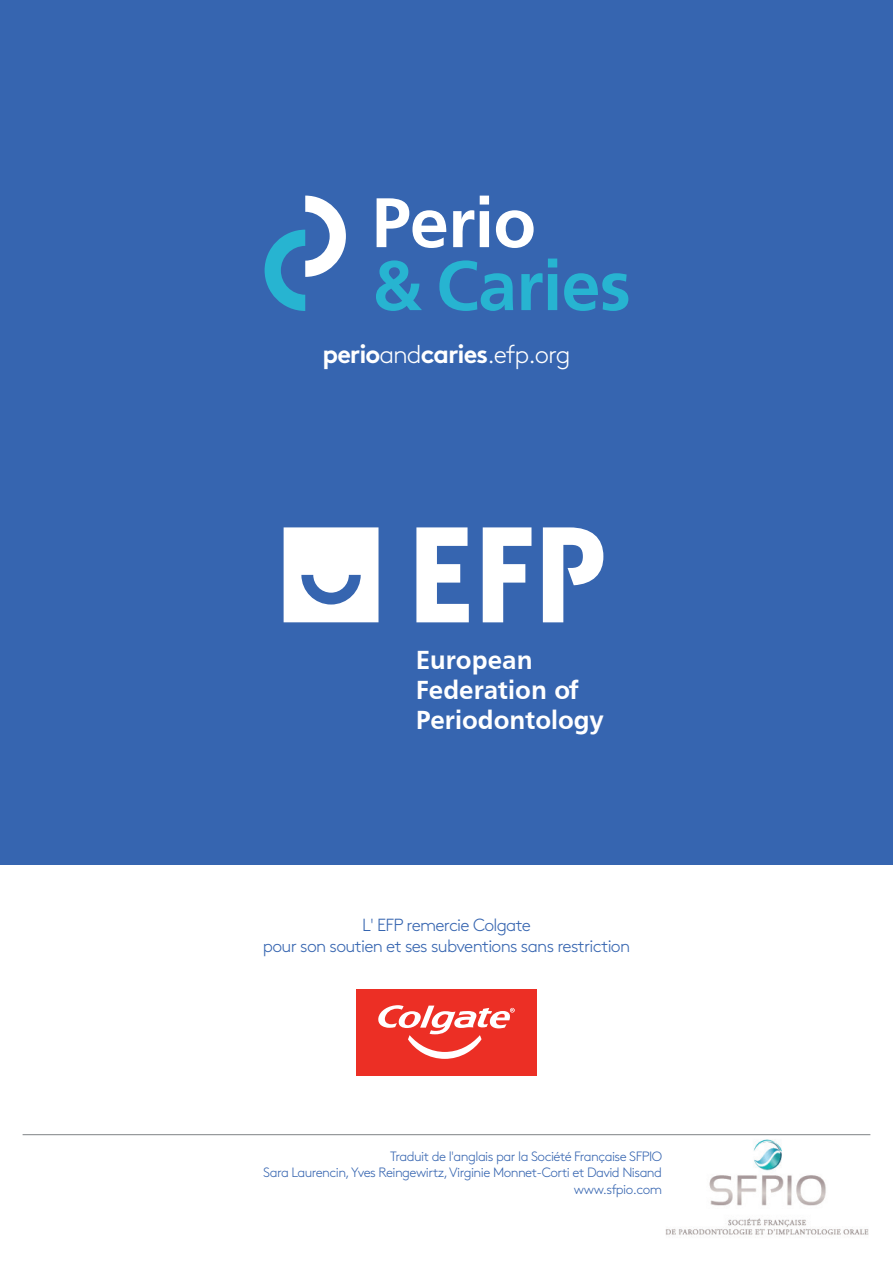
<style>
.page{position:relative;width:893px;height:1263px;background:#fff}
.page>*{position:absolute;margin:0;border:0;box-sizing:border-box;transform-origin:0 0}
.t1{font:700 27px "Frutiger";color:#fff}
.t2{font:700 25.5px "Brown";letter-spacing:-.04em;color:#fff}
.t3{font:300 17.55px "Brown";letter-spacing:-.04em;color:#3665b0}
.t4{font:300 13.5px "Brown";letter-spacing:-.04em;color:#3665b0}
.s1{font-weight:300}
</style>
<div class="page">
<div style="left:0;top:0;width:893px;height:864px;background:#3665b0"></div>
<svg style="left:265px;top:196px;width:81px;height:115px"></svg>
<svg style="left:376px;top:259px;width:252px;height:52px"></svg>
<svg style="left:377px;top:196px;width:157px;height:52px"></svg>
<svg style="left:284px;top:527px;width:94px;height:95px;background:#eaeff6"></svg>
<svg style="left:416px;top:527px;width:53px;height:95px"></svg>
<svg style="left:483px;top:527px;width:48px;height:95px"></svg>
<svg style="left:543px;top:527px;width:60px;height:95px"></svg>
<div style="left:356px;top:989px;width:181px;height:87px;background:#ec2f25"></div>
<svg style="left:378px;top:1005px;width:137px;height:54px"></svg>
<img style="left:661px;top:1134px;width:210px;height:101px">
<hr style="left:23px;top:1134px;width:847px;height:1px;background:#7f8285">
<p class="t2" style="left:322px;top:334px;width:250px">perio<span class="s1">and</span>caries<span class="s1">.efp.org</span></p>
<p class="t1" style="left:416px;top:644px;width:118px">European</p>
<p class="t1" style="left:416px;top:674px;width:165px">Federation of</p>
<p class="t1" style="left:416px;top:704px;width:190px">Periodontology</p>
<p class="t3" style="left:362px;top:911px;width:170px">L' EFP remercie Colgate</p>
<p class="t3" style="left:263px;top:933px;width:369px">pour son soutien et ses subventions sans restriction</p>
<p class="t4" style="left:390px;top:1146px;width:274px">Traduit de l'anglais par la Société Française SFPIO</p>
<p class="t4" style="left:263px;top:1163px;width:400px">Sara Laurencin, Yves Reingewirtz, Virginie Monnet-Corti et David Nisand</p>
<p class="t4" style="left:574px;top:1179px;width:90px">www.sfpio.com</p>
</div>
